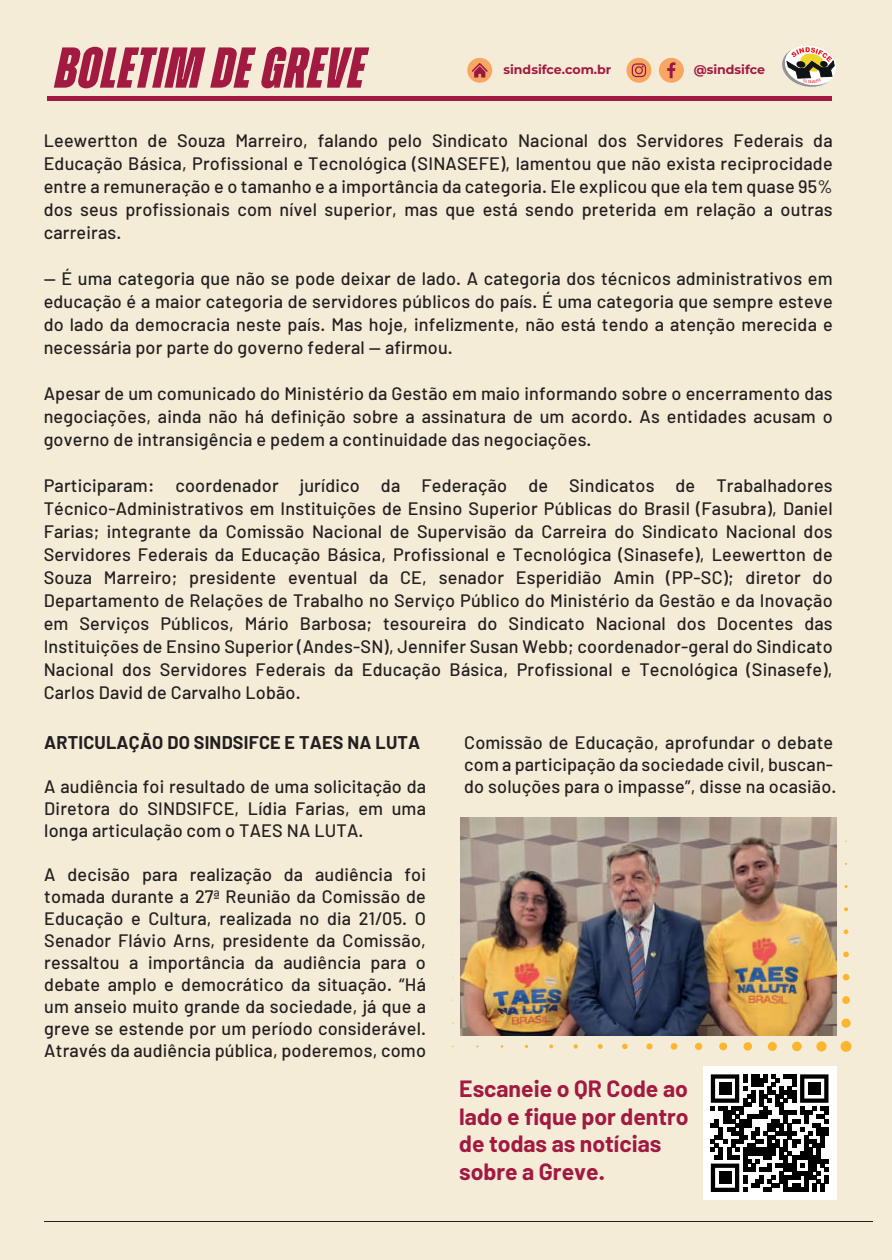
<style>
.page{position:relative;width:892px;height:1260px;background:#fff}
.page>*{position:absolute;margin:0;border:0;box-sizing:border-box;transform-origin:0 0}
.t1{font:italic 800 57.4px "Zuume";letter-spacing:.025em;color:#a21941}
.t2{font:700 23px/27.6px "Barlow";color:#a21941}
.t3{font:500 18px/23px "Barlow";letter-spacing:.01em;color:#231f20;text-align:justify}
.t4{font:700 18px "Barlow";letter-spacing:.01em;color:#231f20}
.t5{font:700 12.6px "Montserrat";color:#a21941}
</style>
<div class="page">
<div style="left:0;top:0;width:891px;height:1260px;background:#f4ecd7"></div>
<svg style="left:452px;top:840px;width:399px;height:211px"></svg>
<div style="left:47px;top:96px;width:784px;height:5px;background:#a21941"></div>
<div style="left:467px;top:58px;width:25px;height:25px;background:#f9a662;border-radius:50%"></div>
<svg style="left:472px;top:63px;width:15px;height:15px"></svg>
<div style="left:626px;top:58px;width:25px;height:25px;background:#f9a662;border-radius:50%"></div>
<div style="left:658px;top:58px;width:25px;height:25px;background:#f9a662;border-radius:50%"></div>
<svg style="left:667px;top:62px;width:8px;height:16px"></svg>
<svg style="left:631px;top:63px;width:15px;height:14px"></svg>
<svg style="left:782px;top:45px;width:54px;height:42px"></svg>
<hr style="left:44px;top:1221px;width:829px;height:1px;background:#231f20">
<div style="left:702px;top:1066px;width:134px;height:134px;background:#fff"></div>
<svg style="left:710px;top:1074px;width:118px;height:118px"></svg>
<div style="left:718px;top:1082px;width:13px;height:12px;background:#000001"></div>
<div style="left:808px;top:1082px;width:12px;height:12px;background:#000001"></div>
<div style="left:718px;top:1171px;width:13px;height:12px;background:#000001"></div>
<img style="left:460px;top:817px;width:376px;height:218px">
<h1 class="t1" style="left:56px;top:37px;width:310px">BOLETIM DE GREVE</h1>
<p class="t5" style="left:503px;top:60px;width:109px">sindsifce.com.br</p>
<p class="t5" style="left:693px;top:60px;width:73px">@sindsifce</p>
<p class="t3" style="left:44px;top:128px;width:790px">Leewertton de Souza Marreiro, falando pelo Sindicato Nacional dos Servidores Federais da Educação Básica, Profissional e Tecnológica (SINASEFE), lamentou que não exista reciprocidade entre a remuneração e o tamanho e a importância da categoria. Ele explicou que ela tem quase 95% dos seus profissionais com nível superior, mas que está sendo preterida em relação a outras carreiras.</p>
<p class="t3" style="left:44px;top:266px;width:790px">— É uma categoria que não se pode deixar de lado. A categoria dos técnicos administrativos em educação é a maior categoria de servidores públicos do país. É uma categoria que sempre esteve do lado da democracia neste país. Mas hoje, infelizmente, não está tendo a atenção merecida e necessária por parte do governo federal — afirmou.</p>
<p class="t3" style="left:44px;top:381px;width:790px">Apesar de um comunicado do Ministério da Gestão em maio informando sobre o encerramento das negociações, ainda não há definição sobre a assinatura de um acordo. As entidades acusam o governo de intransigência e pedem a continuidade das negociações.</p>
<p class="t3" style="left:44px;top:473px;width:790px">Participaram: coordenador jurídico da Federação de Sindicatos de Trabalhadores Técnico-Administrativos em Instituições de Ensino Superior Públicas do Brasil (Fasubra), Daniel Farias; integrante da Comissão Nacional de Supervisão da Carreira do Sindicato Nacional dos Servidores Federais da Educação Básica, Profissional e Tecnológica (Sinasefe), Leewertton de Souza Marreiro; presidente eventual da CE, senador Esperidião Amin (PP-SC); diretor do Departamento de Relações de Trabalho no Serviço Público do Ministério da Gestão e da Inovação em Serviços Públicos, Mário Barbosa; tesoureira do Sindicato Nacional dos Docentes das Instituições de Ensino Superior (Andes-SN), Jennifer Susan Webb; coordenador-geral do Sindicato Nacional dos Servidores Federais da Educação Básica, Profissional e Tecnológica (Sinasefe), Carlos David de Carvalho Lobão.</p>
<p class="t3" style="left:464px;top:731px;width:373px;line-height:22px;text-align:left">Comissão de Educação, aprofundar o debate com a participação da sociedade civil, buscan&shy;do soluções para o impasse”, disse na ocasião.</p>
<p class="t4" style="left:44px;top:731px;width:377px">ARTICULAÇÃO DO SINDSIFCE E TAES NA LUTA</p>
<p class="t3" style="left:44px;top:774px;width:383px;line-height:22px">A audiência foi resultado de uma solicitação da Diretora do SINDSIFCE, Lídia Farias, em uma longa articulação com o TAES NA LUTA.</p>
<p class="t3" style="left:44px;top:862px;width:383px;line-height:22px">A decisão para realização da audiência foi tomada durante a 27ª Reunião da Comissão de Educação e Cultura, realizada no dia 21/05. O Senador Flávio Arns, presidente da Comissão, ressaltou a importância da audiência para o debate amplo e democrático da situação. “Há um anseio muito grande da sociedade, já que a greve se estende por um período considerável.<br>Através da audiência pública, poderemos, como</p>
<p class="t2" style="left:459px;top:1074px;width:231px">Escaneie o QR Code ao lado e fique por dentro de todas as notícias sobre a Greve.</p>
</div>
